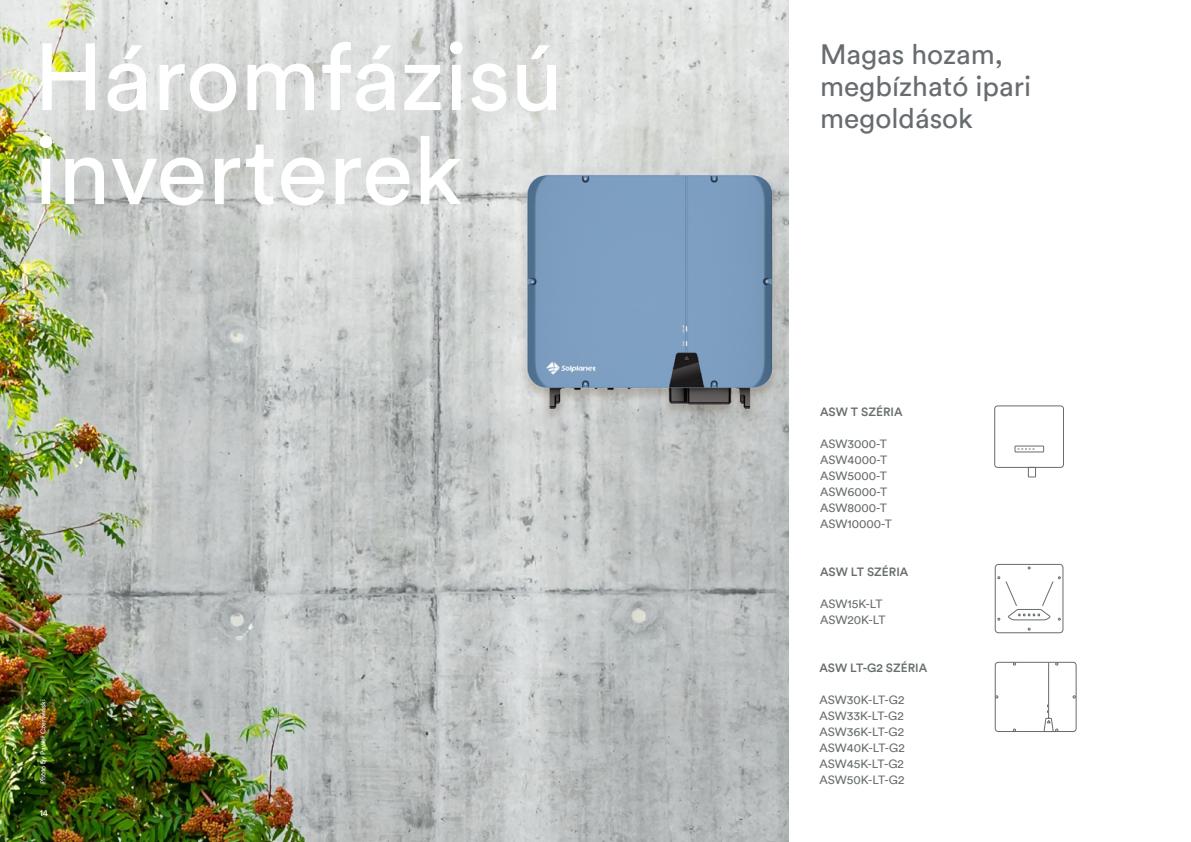
<style>
.page{position:relative;width:1191px;height:842px;background:#fff}
.page>*{position:absolute;margin:0;border:0;box-sizing:border-box;transform-origin:0 0}
.t1{font:94px "Circular";color:#fff}
.t2{font:28px/32px "Circular";color:#676c6e}
.t3{font:12px/16px "Circular";color:#676c6e}
.t4{font:500 12px "Circular";color:#676c6e}
.t5{font:9px "Circular";color:#fff}
.t6{font:7px "Circular";color:#fff}
</style>
<div class="page">
<img style="left:0;top:0;width:788px;height:842px">
<svg style="left:994px;top:405px;width:70px;height:73px"></svg>
<svg style="left:994px;top:563px;width:70px;height:71px"></svg>
<div style="left:994px;top:662px;width:82px;height:70px;border:1px solid #676c6d;border-radius:3px"></div>
<svg style="left:1043px;top:662px;width:15px;height:70px"></svg>
<h1 class="t1" style="left:34px;top:14px;width:531px">Háromfázisú</h1>
<h1 class="t1" style="left:34px;top:108px;width:430px">inverterek</h1>
<p class="t6" style="left:38px;top:784px;width:87px;rotate:-90deg">Photo by Paweł Czerwiński</p>
<p class="t5" style="left:40px;top:807px;width:10px">14</p>
<h2 class="t2" style="left:820px;top:37px;width:212px">Magas hozam, megbízható ipari</h2>
<h2 class="t2" style="left:820px;top:101px;width:154px">megoldások</h2>
<p class="t4" style="left:820px;top:404px;width:84px">ASW T SZÉRIA</p>
<p class="t3" style="left:820px;top:436px;width:73px">ASW3000-T<br>ASW4000-T<br>ASW5000-T<br>ASW6000-T<br>ASW8000-T<br>ASW10000-T</p>
<p class="t4" style="left:820px;top:564px;width:90px">ASW LT SZÉRIA</p>
<p class="t3" style="left:820px;top:595px;width:67px">ASW15K-LT<br>ASW20K-LT</p>
<p class="t4" style="left:819px;top:660px;width:109px">ASW LT-G2 SZÉRIA</p>
<p class="t3" style="left:819px;top:692px;width:87px;text-align:justify">ASW30K-LT-G2<br>ASW33K-LT-G2<br>ASW36K-LT-G2<br>ASW40K-LT-G2<br>ASW45K-LT-G2<br>ASW50K-LT-G2</p>
</div>
